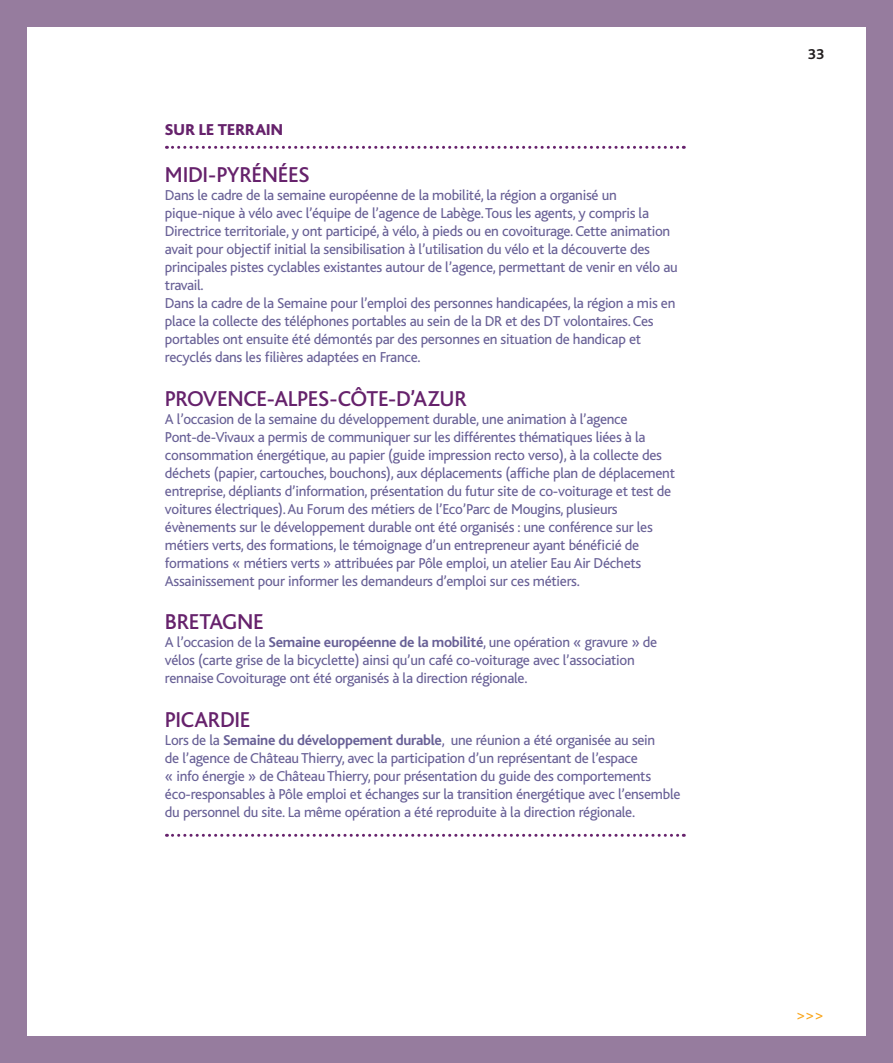
<style>
.page{position:relative;width:893px;height:1063px;background:#967c9e}
.page>*{position:absolute;margin:0;border:0;box-sizing:border-box;transform-origin:0 0}
.t1{font:500 22.5px "Bliss";letter-spacing:-.015em;color:#66226c}
.t2{font:800 16.5px "Bliss";letter-spacing:.01em;color:#66226c}
.t3{font:15px/18px "Bliss";letter-spacing:-.02em;color:#686096}
.t4{font:15px "Bliss";color:#f9a51b}
.t5{font:700 15px "Bliss";color:#231f20}
.s1{font-weight:700}
</style>
<div class="page">
<div style="left:27px;top:27px;width:839px;height:1009px;background:#fff"></div>
<svg style="left:166px;top:146px;width:518px;height:3px"></svg>
<svg style="left:166px;top:834px;width:518px;height:3px"></svg>
<p class="t2" style="left:165px;top:121px;width:120px">SUR LE TERRAIN</p>
<p class="t1" style="left:165px;top:163px;width:146px">MIDI-PYRÉNÉES</p>
<p class="t3" style="left:165px;top:187px;width:514px">Dans le cadre de la semaine européenne de la mobilité, la région a organisé un pique-nique à vélo avec l’équipe de l’agence de Labège. Tous les agents, y compris la Directrice territoriale, y ont participé, à vélo, à pieds ou en covoiturage. Cette animation avait pour objectif initial la sensibilisation à l’utilisation du vélo et la découverte des principales pistes cyclables existantes autour de l’agence, permettant de venir en vélo au travail.<br>Dans la cadre de la Semaine pour l’emploi des personnes handicapées, la région a mis en place la collecte des téléphones portables au sein de la DR et des DT volontaires. Ces portables ont ensuite été démontés par des personnes en situation de handicap et recyclés dans les filières adaptées en France.</p>
<p class="t1" style="left:165px;top:387px;width:303px">PROVENCE-ALPES-CÔTE-D’AZUR</p>
<p class="t3" style="left:165px;top:410px;width:512px">A l’occasion de la semaine du développement durable, une animation à l’agence Pont-de-Vivaux a permis de communiquer sur les différentes thématiques liées à la consommation énergétique, au papier (guide impression recto verso), à la collecte des déchets (papier, cartouches, bouchons), aux déplacements (affiche plan de déplacement entreprise, dépliants d’information, présentation du futur site de co-voiturage et test de voitures électriques). Au Forum des métiers de l’Eco’Parc de Mougins, plusieurs évènements sur le développement durable ont été organisés : une conférence sur les métiers verts, des formations, le témoignage d’un entrepreneur ayant bénéficié de formations « métiers verts » attribuées par Pôle emploi, un atelier Eau Air Déchets Assainissement pour informer les demandeurs d’emploi sur ces métiers.</p>
<p class="t1" style="left:165px;top:610px;width:100px">BRETAGNE</p>
<p class="t3" style="left:165px;top:634px;width:494px">A l’occasion de la <span class="s1">Semaine européenne de la mobilité</span>, une opération « gravure » de vélos (carte grise de la bicyclette) ainsi qu’un café co-voiturage avec l’association rennaise Covoiturage ont été organisés à la direction régionale.</p>
<p class="t1" style="left:165px;top:708px;width:87px">PICARDIE</p>
<p class="t3" style="left:165px;top:731px;width:517px">Lors de la <span class="s1">Semaine du développement durable</span>, une réunion a été organisée au sein<br>de l’agence de Château Thierry, avec la participation d’un représentant de l’espace<br>« info énergie » de Château Thierry, pour présentation du guide des comportements éco-responsables à Pôle emploi et échanges sur la transition énergétique avec l’ensemble du personnel du site. La même opération a été reproduite à la direction régionale.</p>
<p class="t5" style="left:808px;top:46px;width:18px">33</p>
<p class="t4" style="left:796px;top:1007px;width:29px">&gt;&gt;&gt;</p>
</div>
